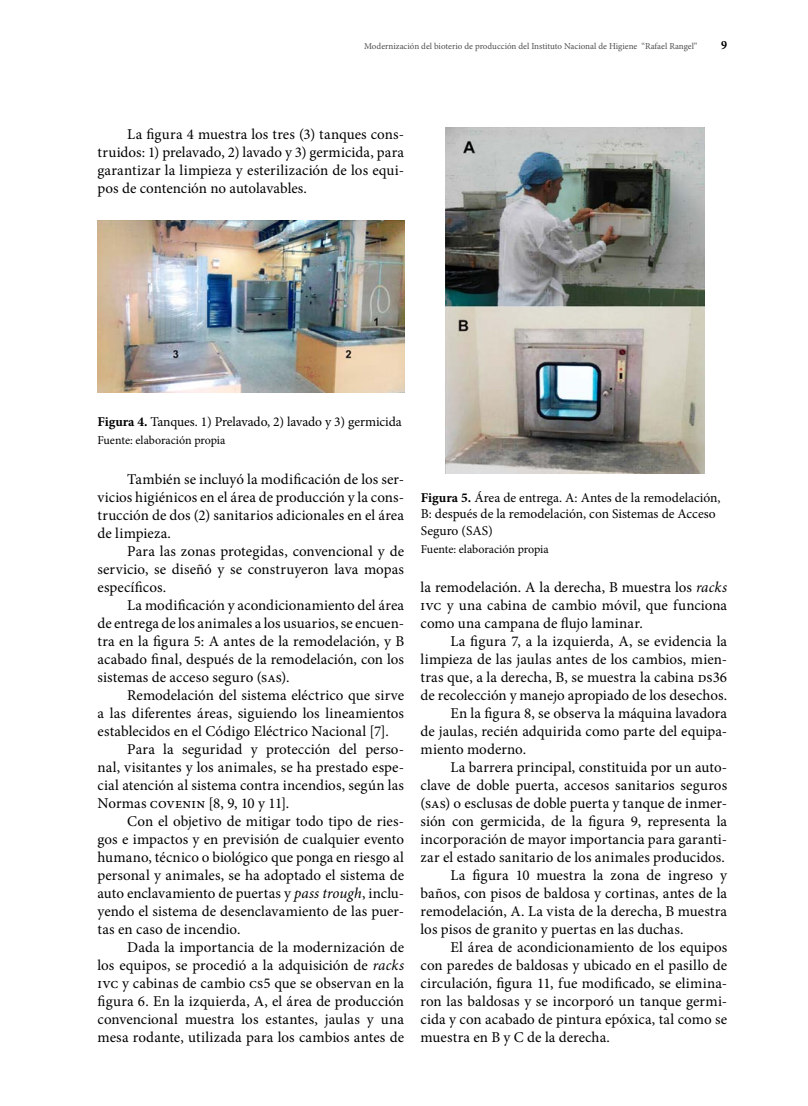
<style>
.page{position:relative;width:808px;height:1106px;background:#fff}
.page>*{position:absolute;margin:0;border:0;box-sizing:border-box;transform-origin:0 0}
.t1{font:15px/18px "Minion Pro";letter-spacing:.005em;color:#000;text-align:justify}
.t2{font:13.5px/16.5px "Minion Pro";letter-spacing:-.005em;color:#000}
.t3{font:700 12.75px "Minion Pro";color:#000;scale:.94 1}
.t4{font:12px "Minion Pro";letter-spacing:-.005em;color:#000}
.t5{font:9px "Minion Pro";color:#4e4e4e}
.s1{font-weight:700}
.s2{font-style:italic}
</style>
<div class="page">
<img style="left:98px;top:220px;width:306px;height:172px">
<img style="left:446px;top:128px;width:258px;height:345px">
<p class="t5" style="left:364px;top:40px;width:335px">Modernización del bioterio de producción del Instituto Nacional de Higiene “Rafael Rangel”</p>
<p class="t3" style="left:721px;top:36px;width:8px">9</p>
<p class="t1" style="left:98px;top:125px;width:308px;text-indent:30px">La figura 4 muestra los tres (3) tanques cons&shy;truidos: 1) prelavado, 2) lavado y 3) germicida, para garantizar la limpieza y esterilización de los equi&shy;pos de contención no autolavables.</p>
<p class="t2" style="left:98px;top:413px;width:306px"><span class="s1">Figura 4.</span> Tanques. 1) Prelavado, 2) lavado y 3) germicida</p>
<p class="t4" style="left:98px;top:432px;width:129px">Fuente: elaboración propia</p>
<p class="t1" style="left:98px;top:470px;width:308px;text-indent:30px">También se incluyó la modificación de los ser&shy;vicios higiénicos en el área de producción y la cons&shy;trucción de dos (2) sanitarios adicionales en el área de limpieza.</p>
<p class="t1" style="left:98px;top:542px;width:308px;text-indent:30px">Para las zonas protegidas, convencional y de servicio, se diseñó y se construyeron lava mopas específicos.</p>
<p class="t1" style="left:98px;top:596px;width:308px;text-indent:30px">La modificación y acondicionamiento del área de entrega de los animales a los usuarios, se encuen&shy;tra en la figura 5: A antes de la remodelación, y B acabado final, después de la remodelación, con los sistemas de acceso seguro (SAS).</p>
<p class="t1" style="left:98px;top:686px;width:308px;text-indent:30px">Remodelación del sistema eléctrico que sirve a las diferentes áreas, siguiendo los lineamientos establecidos en el Código Eléctrico Nacional [7].</p>
<p class="t1" style="left:98px;top:740px;width:308px;text-indent:30px">Para la seguridad y protección del perso&shy;nal, visitantes y los animales, se ha prestado espe&shy;cial atención al sistema contra incendios, según las Normas COVENIN [8, 9, 10 y 11].</p>
<p class="t1" style="left:98px;top:812px;width:308px;text-indent:30px">Con el objetivo de mitigar todo tipo de ries&shy;gos e impactos y en previsión de cualquier evento humano, técnico o biológico que ponga en riesgo al personal y animales, se ha adoptado el sistema de auto enclavamiento de puertas y <span class="s2">pass trough</span>, inclu&shy;yendo el sistema de desenclavamiento de las puer&shy;tas en caso de incendio.</p>
<p class="t1" style="left:98px;top:938px;width:308px;text-indent:30px">Dada la importancia de la modernización de los equipos, se procedió a la adquisición de <span class="s2">racks </span>IVC y cabinas de cambio CS5 que se observan en la figura 6. En la izquierda, A, el área de producción convencional muestra los estantes, jaulas y una mesa rodante, utilizada para los cambios antes de</p>
<p class="t2" style="left:421px;top:489px;width:301px"><span class="s1">Figura 5.</span> Área de entrega. A: Antes de la remodelación,<br>B: después de la remodelación, con Sistemas de Acceso<br>Seguro (SAS)</p>
<p class="t4" style="left:421px;top:541px;width:129px">Fuente: elaboración propia</p>
<p class="t1" style="left:421px;top:578px;width:308px">la remodelación. A la derecha, B muestra los <span class="s2">racks </span>IVC y una cabina de cambio móvil, que funciona como una campana de flujo laminar.</p>
<p class="t1" style="left:450px;top:632px;width:278px">La figura 7, a la izquierda, A, se evidencia la</p>
<p class="t1" style="left:421px;top:650px;width:308px">limpieza de las jaulas antes de los cambios, mien-</p>
<p class="t1" style="left:421px;top:668px;width:308px">tras que, a la derecha, B, se muestra la cabina DS36</p>
<p class="t1" style="left:421px;top:686px;width:308px">de recolección y manejo apropiado de los desechos.</p>
<p class="t1" style="left:450px;top:704px;width:278px">En la figura 8, se observa la máquina lavadora</p>
<p class="t1" style="left:421px;top:722px;width:308px">de jaulas, recién adquirida como parte del equipa-</p>
<p class="t1" style="left:421px;top:740px;width:107px">miento moderno.</p>
<p class="t1" style="left:450px;top:758px;width:278px">La barrera principal, constituida por un auto-</p>
<p class="t1" style="left:421px;top:776px;width:308px">clave de doble puerta, accesos sanitarios seguros</p>
<p class="t1" style="left:421px;top:794px;width:308px">(SAS) o esclusas de doble puerta y tanque de inmer-</p>
<p class="t1" style="left:421px;top:812px;width:308px">sión con germicida, de la figura 9, representa la</p>
<p class="t1" style="left:421px;top:830px;width:308px">incorporación de mayor importancia para garanti-</p>
<p class="t1" style="left:421px;top:848px;width:306px">zar el estado sanitario de los animales producidos.</p>
<p class="t1" style="left:450px;top:866px;width:278px">La figura 10 muestra la zona de ingreso y</p>
<p class="t1" style="left:421px;top:884px;width:308px">baños, con pisos de baldosa y cortinas, antes de la</p>
<p class="t1" style="left:421px;top:902px;width:308px">remodelación, A. La vista de la derecha, B muestra</p>
<p class="t1" style="left:421px;top:920px;width:264px">los pisos de granito y puertas en las duchas.</p>
<p class="t1" style="left:450px;top:938px;width:278px">El área de acondicionamiento de los equipos</p>
<p class="t1" style="left:421px;top:956px;width:308px">con paredes de baldosas y ubicado en el pasillo de</p>
<p class="t1" style="left:421px;top:974px;width:308px">circulación, figura 11, fue modificado, se elimina-</p>
<p class="t1" style="left:421px;top:992px;width:308px">ron las baldosas y se incorporó un tanque germi-</p>
<p class="t1" style="left:421px;top:1010px;width:308px">cida y con acabado de pintura epóxica, tal como se</p>
<p class="t1" style="left:421px;top:1028px;width:191px">muestra en B y C de la derecha.</p>
</div>
